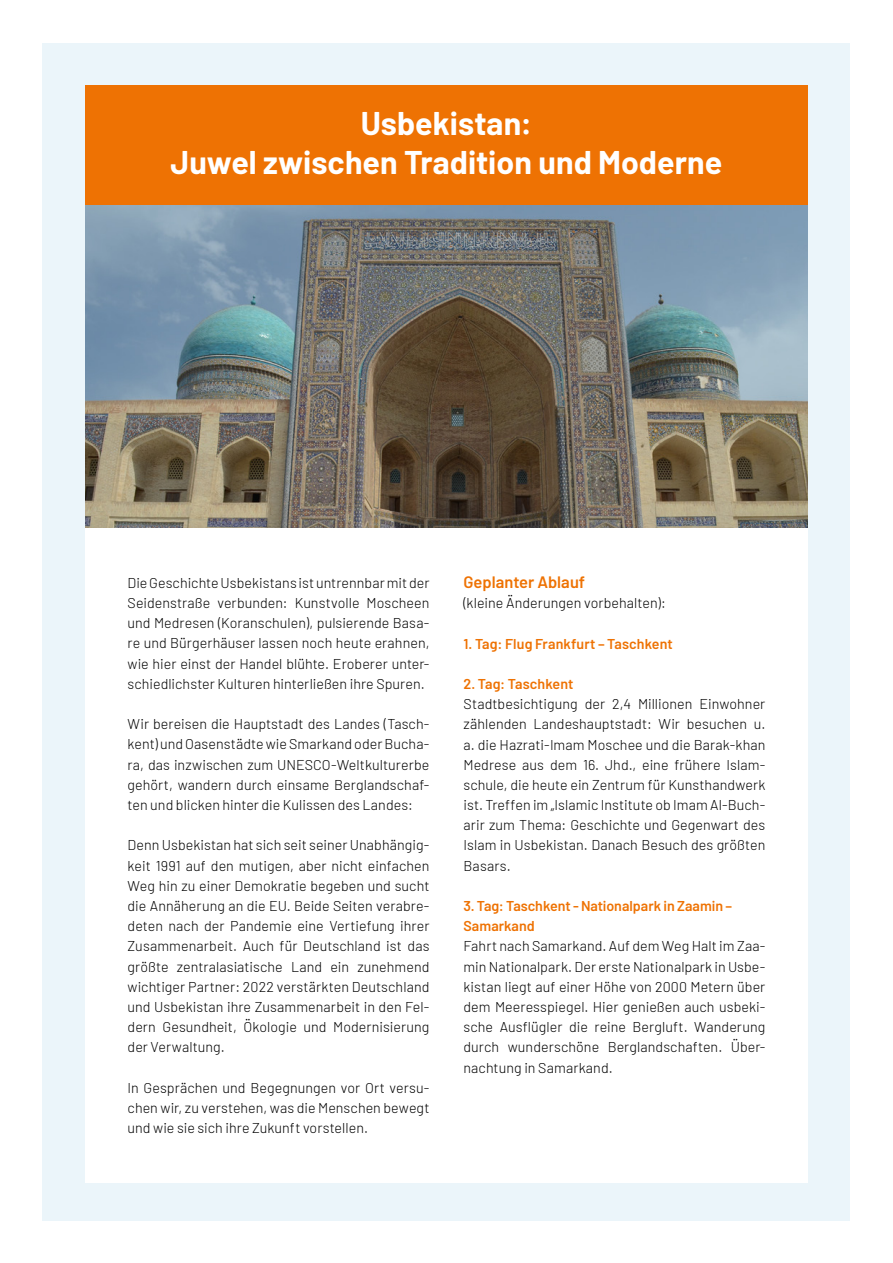
<style>
.page{position:relative;width:893px;height:1263px;background:#fff}
.page>*{position:absolute;margin:0;border:0;box-sizing:border-box;transform-origin:0 0}
.t1{font:700 32.1px/38.5px "Barlow";color:#fff;text-align:center}
.t2{font:600 16.5px "Barlow";color:#ee7203}
.t3{font:300 14.25px/20.2px "Barlow";letter-spacing:.005em;color:#000;text-align:justify}
.t4{font:600 14.25px/20.2px "Barlow";color:#ee7203}
</style>
<div class="page">
<div style="left:43px;top:43px;width:807px;height:1177px;background:#ebf5fa"></div>
<div style="left:85px;top:202px;width:723px;height:980px;background:#fff"></div>
<img style="left:85px;top:204px;width:723px;height:323px">
<div style="left:85px;top:85px;width:723px;height:119px;background:#ee7203"></div>
<h1 class="t1" style="left:171px;top:102px;width:553px">Usbekistan:<br>Juwel zwischen Tradition und Moderne</h1>
<p class="t3" style="left:128px;top:571px;width:303px">Die Geschichte Usbekistans ist untrennbar mit der Seidenstraße verbunden: Kunstvolle Moscheen und Medresen (Koranschulen), pulsierende Basa&shy;re und Bürgerhäuser lassen noch heute erahnen, wie hier einst der Handel blühte. Eroberer unter&shy;schiedlichster Kulturen hinterließen ihre Spuren.</p>
<p class="t3" style="left:128px;top:713px;width:303px">Wir bereisen die Hauptstadt des Landes (Tasch&shy;kent) und Oasenstädte wie Smarkand oder Bucha&shy;ra, das inzwischen zum UNESCO-Weltkulturerbe gehört, wandern durch einsame Berglandschaf&shy;ten und blicken hinter die Kulissen des Landes:</p>
<p class="t3" style="left:128px;top:834px;width:303px">Denn Usbekistan hat sich seit seiner Unabhängig&shy;keit 1991 auf den mutigen, aber nicht einfachen Weg hin zu einer Demokratie begeben und sucht die Annäherung an die EU. Beide Seiten verabre&shy;deten nach der Pandemie eine Vertiefung ihrer Zusammenarbeit. Auch für Deutschland ist das größte zentralasiatische Land ein zunehmend wichtiger Partner: 2022 verstärkten Deutschland und Usbekistan ihre Zusammenarbeit in den Fel&shy;dern Gesundheit, Ökologie und Modernisierung der Verwaltung.</p>
<p class="t3" style="left:128px;top:1076px;width:303px">In Gesprächen und Begegnungen vor Ort versu&shy;chen wir, zu verstehen, was die Menschen bewegt und wie sie sich ihre Zukunft vorstellen.</p>
<p class="t2" style="left:463px;top:570px;width:123px">Geplanter Ablauf</p>
<p class="t3" style="left:463px;top:592px;width:204px">(kleine Änderungen vorbehalten):</p>
<p class="t4" style="left:463px;top:632px;width:211px">1. Tag: Flug Frankfurt – Taschkent</p>
<p class="t4" style="left:463px;top:672px;width:112px">2. Tag: Taschkent</p>
<p class="t3" style="left:463px;top:693px;width:303px">Stadtbesichtigung der 2,4 Millionen Einwohner zählenden Landeshauptstadt: Wir besuchen u. a. die Hazrati-Imam Moschee und die Barak-khan Medrese aus dem 16. Jhd., eine frühere Islam&shy;schule, die heute ein Zentrum für Kunsthandwerk ist. Treffen im „Islamic Institute ob Imam Al-Buch&shy;arir zum Thema: Geschichte und Gegenwart des Islam in Usbekistan. Danach Besuch des größten Basars.</p>
<p class="t4" style="left:463px;top:895px;width:270px">3. Tag: Taschkent - Nationalpark in Zaamin –<br>Samarkand</p>
<p class="t3" style="left:463px;top:935px;width:303px">Fahrt nach Samarkand. Auf dem Weg Halt im Zaa&shy;min Nationalpark. Der erste Nationalpark in Usbe&shy;kistan liegt auf einer Höhe von 2000 Metern über dem Meeresspiegel. Hier genießen auch usbeki&shy;sche Ausflügler die reine Bergluft. Wanderung durch wunderschöne Berglandschaften. Über&shy;nachtung in Samarkand.</p>
</div>
